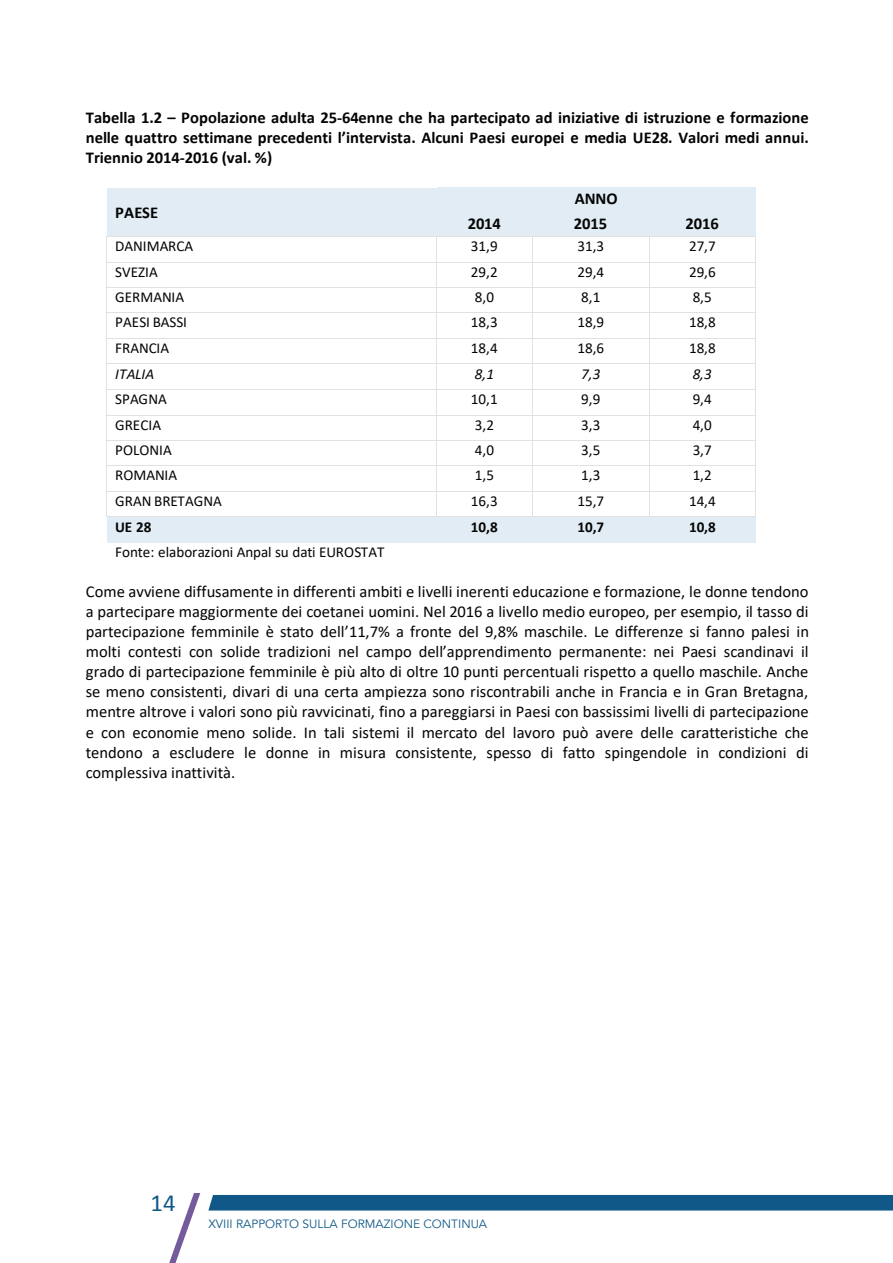
<style>
.page{position:relative;width:893px;height:1263px;background:#fff}
.page>*{position:absolute;margin:0;border:0;box-sizing:border-box;transform-origin:0 0}
.t1{font:16.5px/20.1px "Calibri";color:#040503;text-align:justify}
.t2{font:700 16.5px/20.1px "Calibri";letter-spacing:-.005em;color:#040503;text-align:justify}
.t3{font:15.15px "Calibri";letter-spacing:-.005em;color:#040503}
.t4{font:700 15.15px "Calibri";letter-spacing:-.005em;color:#040503}
.t5{font:italic 15.15px "Calibri";letter-spacing:.01em;color:#040503}
.t6{font:12px "Avenir";color:#0f5888}
</style>
<div class="page">
<svg style="left:169px;top:1193px;width:724px;height:70px"></svg>
<div style="left:107px;top:188px;width:330px;height:48px;background:#e1ecf5"></div>
<div style="left:437px;top:188px;width:319px;height:20px;background:#e1ecf5"></div>
<div style="left:437px;top:208px;width:95px;height:28px;background:#e1ecf5"></div>
<div style="left:532px;top:208px;width:117px;height:28px;background:#e1ecf5"></div>
<div style="left:649px;top:208px;width:107px;height:28px;background:#e1ecf5"></div>
<hr style="left:107px;top:236px;width:329px;height:1px;background:#e1e1e1">
<hr style="left:437px;top:236px;width:95px;height:1px;background:#e1e1e1">
<hr style="left:532px;top:236px;width:117px;height:1px;background:#e1e1e1">
<hr style="left:650px;top:236px;width:105px;height:1px;background:#e1e1e1">
<hr style="left:107px;top:262px;width:329px;height:1px;background:#e1e1e1">
<hr style="left:437px;top:262px;width:95px;height:1px;background:#e1e1e1">
<hr style="left:532px;top:262px;width:117px;height:1px;background:#e1e1e1">
<hr style="left:649px;top:262px;width:106px;height:1px;background:#e1e1e1">
<hr style="left:107px;top:287px;width:329px;height:1px;background:#e1e1e1">
<hr style="left:437px;top:287px;width:95px;height:1px;background:#e1e1e1">
<hr style="left:532px;top:287px;width:117px;height:1px;background:#e1e1e1">
<hr style="left:649px;top:287px;width:106px;height:1px;background:#e1e1e1">
<hr style="left:107px;top:313px;width:329px;height:1px;background:#e1e1e1">
<hr style="left:437px;top:313px;width:95px;height:1px;background:#e1e1e1">
<hr style="left:532px;top:313px;width:117px;height:1px;background:#e1e1e1">
<hr style="left:649px;top:313px;width:106px;height:1px;background:#e1e1e1">
<hr style="left:107px;top:338px;width:329px;height:1px;background:#e1e1e1">
<hr style="left:437px;top:338px;width:95px;height:1px;background:#e1e1e1">
<hr style="left:532px;top:338px;width:117px;height:1px;background:#e1e1e1">
<hr style="left:649px;top:338px;width:106px;height:1px;background:#e1e1e1">
<hr style="left:107px;top:364px;width:329px;height:1px;background:#e1e1e1">
<hr style="left:437px;top:364px;width:95px;height:1px;background:#e1e1e1">
<hr style="left:532px;top:364px;width:117px;height:1px;background:#e1e1e1">
<hr style="left:649px;top:364px;width:106px;height:1px;background:#e1e1e1">
<hr style="left:107px;top:389px;width:329px;height:1px;background:#e1e1e1">
<hr style="left:437px;top:389px;width:95px;height:1px;background:#e1e1e1">
<hr style="left:532px;top:389px;width:117px;height:1px;background:#e1e1e1">
<hr style="left:649px;top:389px;width:106px;height:1px;background:#e1e1e1">
<hr style="left:107px;top:415px;width:329px;height:1px;background:#e1e1e1">
<hr style="left:437px;top:415px;width:95px;height:1px;background:#e1e1e1">
<hr style="left:532px;top:415px;width:117px;height:1px;background:#e1e1e1">
<hr style="left:649px;top:415px;width:106px;height:1px;background:#e1e1e1">
<hr style="left:107px;top:440px;width:329px;height:1px;background:#e1e1e1">
<hr style="left:437px;top:440px;width:95px;height:1px;background:#e1e1e1">
<hr style="left:532px;top:440px;width:117px;height:1px;background:#e1e1e1">
<hr style="left:649px;top:440px;width:106px;height:1px;background:#e1e1e1">
<hr style="left:107px;top:466px;width:329px;height:1px;background:#e1e1e1">
<hr style="left:437px;top:466px;width:95px;height:1px;background:#e1e1e1">
<hr style="left:532px;top:466px;width:117px;height:1px;background:#e1e1e1">
<hr style="left:649px;top:466px;width:106px;height:1px;background:#e1e1e1">
<hr style="left:107px;top:491px;width:329px;height:1px;background:#e1e1e1">
<hr style="left:437px;top:491px;width:95px;height:1px;background:#e1e1e1">
<hr style="left:532px;top:491px;width:117px;height:1px;background:#e1e1e1">
<hr style="left:649px;top:491px;width:106px;height:1px;background:#e1e1e1">
<div style="left:107px;top:517px;width:330px;height:25px;background:#e1ecf5"></div>
<div style="left:437px;top:517px;width:95px;height:25px;background:#e1ecf5"></div>
<div style="left:532px;top:517px;width:117px;height:25px;background:#e1ecf5"></div>
<div style="left:649px;top:517px;width:107px;height:25px;background:#e1ecf5"></div>
<hr style="left:107px;top:517px;width:329px;height:1px;background:#e1e1e1">
<svg style="left:436px;top:236px;width:2px;height:281px"></svg>
<hr style="left:437px;top:517px;width:95px;height:1px;background:#e1e1e1">
<svg style="left:532px;top:237px;width:1px;height:280px"></svg>
<hr style="left:532px;top:517px;width:117px;height:1px;background:#e1e1e1">
<svg style="left:649px;top:236px;width:1px;height:281px"></svg>
<hr style="left:650px;top:517px;width:105px;height:1px;background:#e1e1e1">
<svg style="left:755px;top:236px;width:1px;height:281px"></svg>
<p class="t2" style="left:86px;top:107px;width:725px">Tabella 1.2 – Popolazione adulta 25-64enne che ha partecipato ad iniziative di istruzione e formazione nelle quattro settimane precedenti l’intervista. Alcuni Paesi europei e media UE28. Valori medi annui.<br>Triennio 2014-2016 (val. %)</p>
<p class="t2" style="left:115px;top:202px;width:45px">PAESE</p>
<p class="t2" style="left:575px;top:188px;width:44px">ANNO</p>
<p class="t2" style="left:468px;top:213px;width:35px">2014</p>
<p class="t2" style="left:574px;top:213px;width:35px">2015</p>
<p class="t2" style="left:686px;top:213px;width:35px">2016</p>
<p class="t3" style="left:115px;top:236px;width:79px">DANIMARCA</p>
<p class="t3" style="left:471px;top:236px;width:28px">31,9</p>
<p class="t3" style="left:578px;top:236px;width:28px">31,3</p>
<p class="t3" style="left:689px;top:236px;width:28px">27,7</p>
<p class="t3" style="left:115px;top:261px;width:44px">SVEZIA</p>
<p class="t3" style="left:471px;top:261px;width:28px">29,2</p>
<p class="t3" style="left:578px;top:261px;width:28px">29,4</p>
<p class="t3" style="left:689px;top:261px;width:28px">29,6</p>
<p class="t3" style="left:115px;top:286px;width:70px">GERMANIA</p>
<p class="t3" style="left:475px;top:287px;width:21px">8,0</p>
<p class="t3" style="left:581px;top:287px;width:21px">8,1</p>
<p class="t3" style="left:693px;top:287px;width:21px">8,5</p>
<p class="t3" style="left:115px;top:312px;width:73px">PAESI BASSI</p>
<p class="t3" style="left:471px;top:312px;width:28px">18,3</p>
<p class="t3" style="left:578px;top:312px;width:28px">18,9</p>
<p class="t3" style="left:689px;top:312px;width:28px">18,8</p>
<p class="t3" style="left:115px;top:337px;width:56px">FRANCIA</p>
<p class="t3" style="left:471px;top:337px;width:28px">18,4</p>
<p class="t3" style="left:578px;top:337px;width:28px">18,6</p>
<p class="t3" style="left:689px;top:337px;width:28px">18,8</p>
<p class="t5" style="left:115px;top:363px;width:41px">ITALIA</p>
<p class="t5" style="left:475px;top:363px;width:21px">8,1</p>
<p class="t5" style="left:581px;top:363px;width:21px">7,3</p>
<p class="t5" style="left:693px;top:363px;width:21px">8,3</p>
<p class="t3" style="left:115px;top:389px;width:53px">SPAGNA</p>
<p class="t3" style="left:471px;top:389px;width:28px">10,1</p>
<p class="t3" style="left:581px;top:389px;width:21px">9,9</p>
<p class="t3" style="left:693px;top:389px;width:21px">9,4</p>
<p class="t3" style="left:115px;top:414px;width:47px">GRECIA</p>
<p class="t3" style="left:475px;top:414px;width:21px">3,2</p>
<p class="t3" style="left:581px;top:414px;width:21px">3,3</p>
<p class="t3" style="left:693px;top:414px;width:21px">4,0</p>
<p class="t3" style="left:115px;top:439px;width:58px">POLONIA</p>
<p class="t3" style="left:475px;top:440px;width:21px">4,0</p>
<p class="t3" style="left:581px;top:440px;width:21px">3,5</p>
<p class="t3" style="left:693px;top:440px;width:21px">3,7</p>
<p class="t3" style="left:115px;top:465px;width:64px">ROMANIA</p>
<p class="t3" style="left:475px;top:465px;width:21px">1,5</p>
<p class="t3" style="left:581px;top:465px;width:21px">1,3</p>
<p class="t3" style="left:693px;top:465px;width:21px">1,2</p>
<p class="t3" style="left:115px;top:490px;width:108px">GRAN BRETAGNA</p>
<p class="t3" style="left:471px;top:490px;width:28px">16,3</p>
<p class="t3" style="left:578px;top:490px;width:28px">15,7</p>
<p class="t3" style="left:689px;top:490px;width:28px">14,4</p>
<p class="t4" style="left:115px;top:516px;width:38px">UE 28</p>
<p class="t4" style="left:471px;top:516px;width:28px">10,8</p>
<p class="t4" style="left:578px;top:516px;width:28px">10,7</p>
<p class="t4" style="left:689px;top:516px;width:28px">10,8</p>
<p class="t3" style="left:115px;top:541px;width:271px">Fonte: elaborazioni Anpal su dati EUROSTAT</p>
<p class="t1" style="left:86px;top:581px;width:725px">Come avviene diffusamente in differenti ambiti e livelli inerenti educazione e formazione, le donne tendono a partecipare maggiormente dei coetanei uomini. Nel 2016 a livello medio europeo, per esempio, il tasso di partecipazione femminile è stato dell’11,7% a fronte del 9,8% maschile. Le differenze si fanno palesi in molti contesti con solide tradizioni nel campo dell’apprendimento permanente: nei Paesi scandinavi il grado di partecipazione femminile è più alto di oltre 10 punti percentuali rispetto a quello maschile. Anche se meno consistenti, divari di una certa ampiezza sono riscontrabili anche in Francia e in Gran Bretagna, mentre altrove i valori sono più ravvicinati, fino a pareggiarsi in Paesi con bassissimi livelli di partecipazione e con economie meno solide. In tali sistemi il mercato del lavoro può avere delle caratteristiche che tendono a escludere le donne in misura consistente, spesso di fatto spingendole in condizioni di complessiva inattività.</p>
<p class="t6" style="left:208px;top:1217px;width:280px">XVIII RAPPORTO SULLA FORMAZI ONE CONTI NUA</p>
</div>
